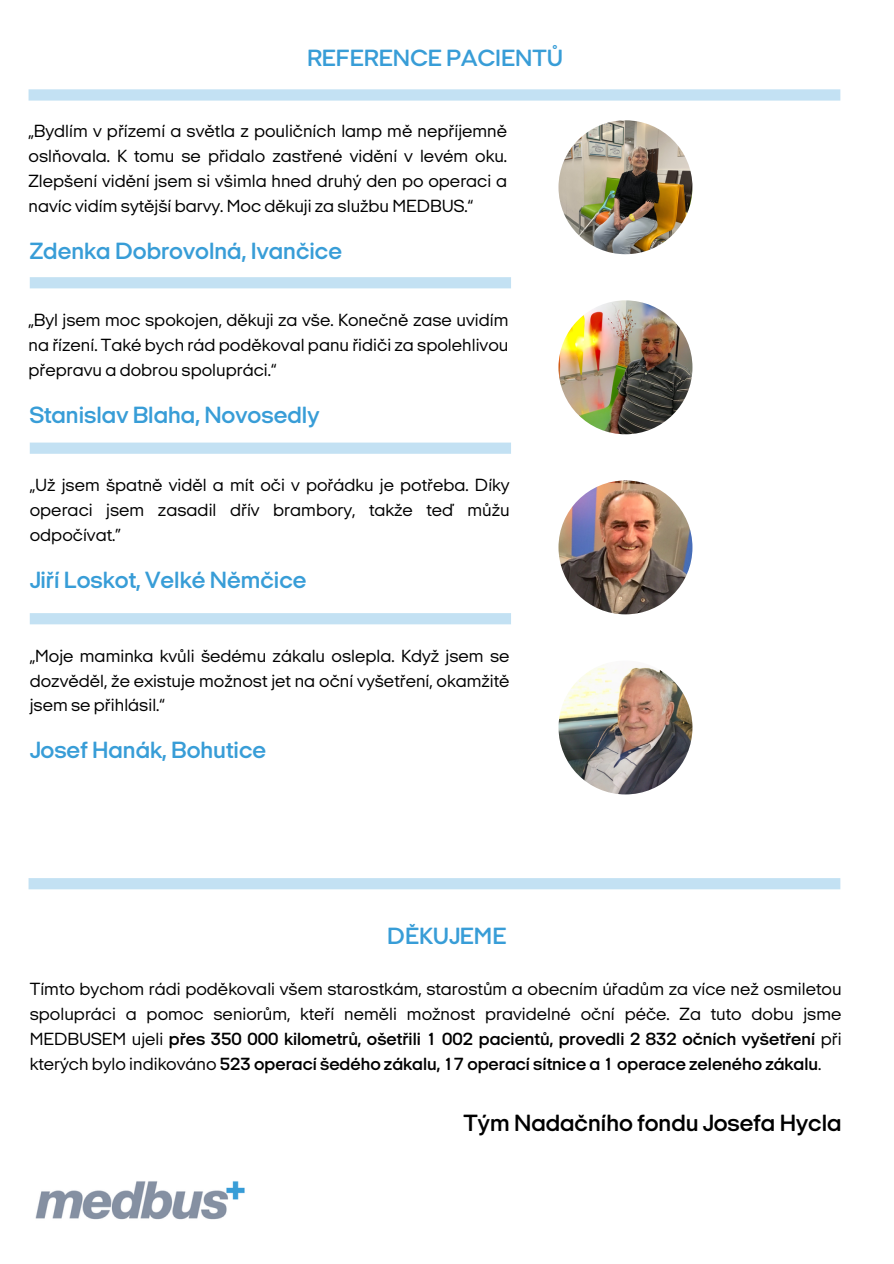
<style>
.page{position:relative;width:894px;height:1264px;background:#fff}
.page>*{position:absolute;margin:0;border:0;box-sizing:border-box;transform-origin:0 0}
.t1{font:600 24px "Italian Plate No 1 Expanded";color:#389dd7}
.t2{font:600 24px "Italian Plate No 1 Expanded";color:#000}
.t3{font:18px/24.8px "Italian Plate No 1 Expanded";color:#000;text-align:justify}
.s1{font-weight:600}
</style>
<div class="page">
<img style="left:35px;top:1181px;width:210px;height:39px">
<div style="left:29px;top:89px;width:811px;height:12px;background:#c3e1f3"></div>
<div style="left:29px;top:878px;width:811px;height:11px;background:#c3e1f3"></div>
<img style="left:558px;top:120px;width:134px;height:134px;border-radius:50%">
<img style="left:558px;top:300px;width:134px;height:134px;border-radius:50%">
<img style="left:558px;top:660px;width:134px;height:134px;border-radius:50%">
<img style="left:558px;top:480px;width:134px;height:134px;border-radius:50%">
<div style="left:30px;top:277px;width:481px;height:11px;background:#c3e1f3"></div>
<div style="left:30px;top:442px;width:481px;height:12px;background:#c3e1f3"></div>
<div style="left:30px;top:613px;width:481px;height:11px;background:#c3e1f3"></div>
<h2 class="t1" style="left:307px;top:48px;width:257px">REFERENCE PACIENTŮ</h2>
<h2 class="t3" style="left:29px;top:120px;width:480px">„Bydlím v přízemí a světla z pouličních lamp mě nepříjemně oslňovala. K tomu se přidalo zastřené vidění v levém oku.<br>Zlepšení vidění jsem si všimla hned druhý den po operaci a navíc vidím sytější barvy. Moc děkuji za službu MEDBUS.“</h2>
<p class="t1" style="left:30px;top:241px;width:314px">Zdenka Dobrovolná, Ivančice</p>
<p class="t3" style="left:29px;top:309px;width:481px">„Byl jsem moc spokojen, děkuji za vše. Konečně zase uvidím na řízení. Také bych rád poděkoval panu řidiči za spolehlivou přepravu a dobrou spolupráci.“</p>
<p class="t1" style="left:30px;top:405px;width:291px">Stanislav Blaha, Novosedly</p>
<h2 class="t3" style="left:30px;top:474px;width:481px">„Už jsem špatně viděl a mít oči v pořádku je potřeba. Díky operaci jsem zasadil dřív brambory, takže teď můžu odpočívat.”</h2>
<p class="t1" style="left:30px;top:570px;width:278px">Jiří Loskot, Velké Němčice</p>
<p class="t3" style="left:30px;top:645px;width:481px">„Moje maminka kvůli šedému zákalu oslepla. Když jsem se dozvěděl, že existuje možnost jet na oční vyšetření, okamžitě jsem se přihlásil.“</p>
<p class="t1" style="left:30px;top:740px;width:238px">Josef Hanák, Bohutice</p>
<p class="t1" style="left:387px;top:926px;width:120px">DĚKUJEME</p>
<p class="t3" style="left:30px;top:978px;width:813px">Tímto bychom rádi poděkovali všem starostkám, starostům a obecním úřadům za více než osmiletou spolupráci a pomoc seniorům, kteří neměli možnost pravidelné oční péče. Za tuto dobu jsme MEDBUSEM ujeli <span class="s1">přes 350 000 kilometrů, ošetřili 1 002 pacientů, provedli 2 832 očních vyšetření</span> při kterých bylo indikováno <span class="s1">523 operací šedého zákalu, 17 operací sítnice a 1 operace zeleného zákalu</span>.</p>
<p class="t2" style="left:463px;top:1112px;width:379px">Tým Nadačního fondu Josefa Hycla</p>
</div>
